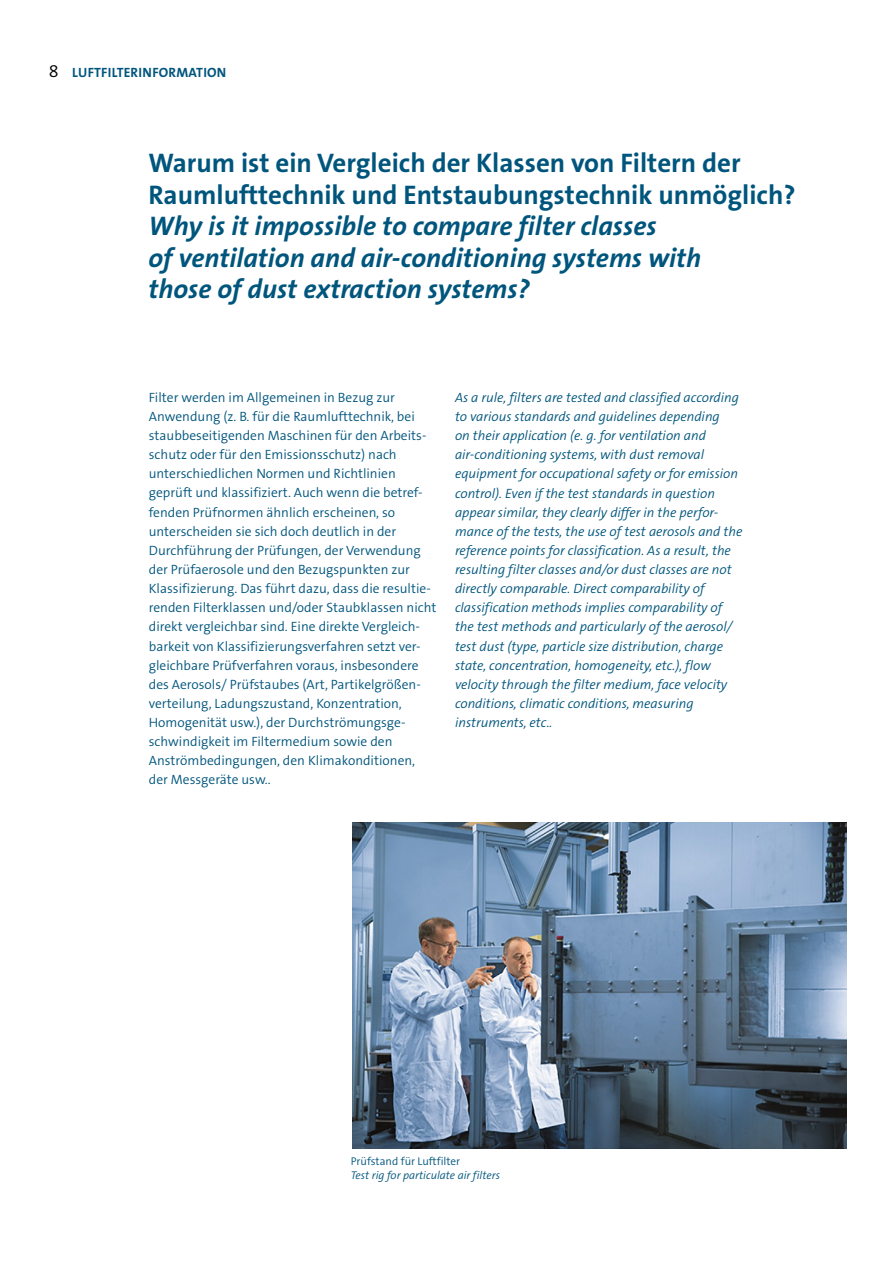
<style>
.page{position:relative;width:893px;height:1263px;background:#fff}
.page>*{position:absolute;margin:0;border:0;box-sizing:border-box;transform-origin:0 0}
.t1{font:italic 700 27px/31.5px "The Sans B Plus W7";color:#00557d}
.t2{font:700 27px/31.5px "The Sans B Plus W7";color:#00557d}
.t3{font:300 13.5px/19.2px "The Sans B Plus W4";color:#00557d}
.t4{font:italic 300 13.5px/19.2px "The Sans B Plus W4";color:#00557d}
.t5{font:700 13.5px "The Sans B Plus W7";letter-spacing:.015em;color:#00557d}
.t6{font:italic 300 11.25px "The Sans B Plus W4";color:#00557d}
.t7{font:300 11.25px "The Sans B Plus W4";color:#00557d}
.s1{font-family:"The Sans B Plus W4";font-weight:300;font-size:18px;color:#000}
</style>
<div class="page">
<img style="left:353px;top:823px;width:493px;height:325px">
<p class="t5" style="left:49px;top:63px;width:179px"><span class="s1">8</span> LUFTFILTERINFORMATION</p>
<h1 class="t2" style="left:148px;top:147px;width:649px">Warum ist ein Vergleich der Klassen von Filtern der<br>Raumlufttechnik und Entstaubungstechnik unmöglich?</h1>
<h1 class="t1" style="left:148px;top:210px;width:554px">Why is it impossible to compare filter classes<br>of ventilation and air-conditioning systems with those of dust extraction systems?</h1>
<p class="t3" style="left:149px;top:388px;width:289px">Filter werden im Allgemeinen in Bezug zur Anwendung (z. B. für die Raumlufttechnik, bei staubbeseitigenden Maschinen für den Arbeits&shy;schutz oder für den Emissionsschutz) nach unterschiedlichen Normen und Richtlinien geprüft und klassifiziert. Auch wenn die betref&shy;fenden Prüfnormen ähnlich erscheinen, so unterscheiden sie sich doch deutlich in der Durchführung der Prüfungen, der Verwendung der Prüfaerosole und den Bezugspunkten zur Klassifizierung. Das führt dazu, dass die resultie&shy;renden Filterklassen und/oder Staubklassen nicht direkt vergleichbar sind. Eine direkte Vergleich&shy;barkeit von Klassifizierungsverfahren setzt ver&shy;gleichbare Prüfverfahren voraus, insbesondere des Aerosols/ Prüfstaubes (Art, Partikelgrößen&shy;verteilung, Ladungszustand, Konzentration, Homogenität usw.), der Durchströmungsge&shy;schwindigkeit im Filtermedium sowie den Anströmbedingungen, den Klimakonditionen, der Messgeräte usw..</p>
<p class="t4" style="left:455px;top:388px;width:289px">As a rule, filters are tested and classified according to various standards and guidelines depending<br>on their application (e. g. for ventilation and air-conditioning systems, with dust removal equipment for occupational safety or for emission control). Even if the test standards in question appear similar, they clearly differ in the perfor&shy;mance of the tests, the use of test aerosols and the reference points for classification. As a result, the resulting filter classes and/or dust classes are not directly comparable. Direct comparability of classification methods implies comparability of the test methods and particularly of the aerosol/ test dust (type, particle size distribution, charge state, concentration, homogeneity, etc.), flow velocity through the filter medium, face velocity conditions, climatic conditions, measuring instruments, etc..</p>
<p class="t7" style="left:351px;top:1154px;width:111px">Prüfstand für Luftfilter</p>
<p class="t6" style="left:351px;top:1168px;width:151px">Test rig for particulate air filters</p>
</div>
